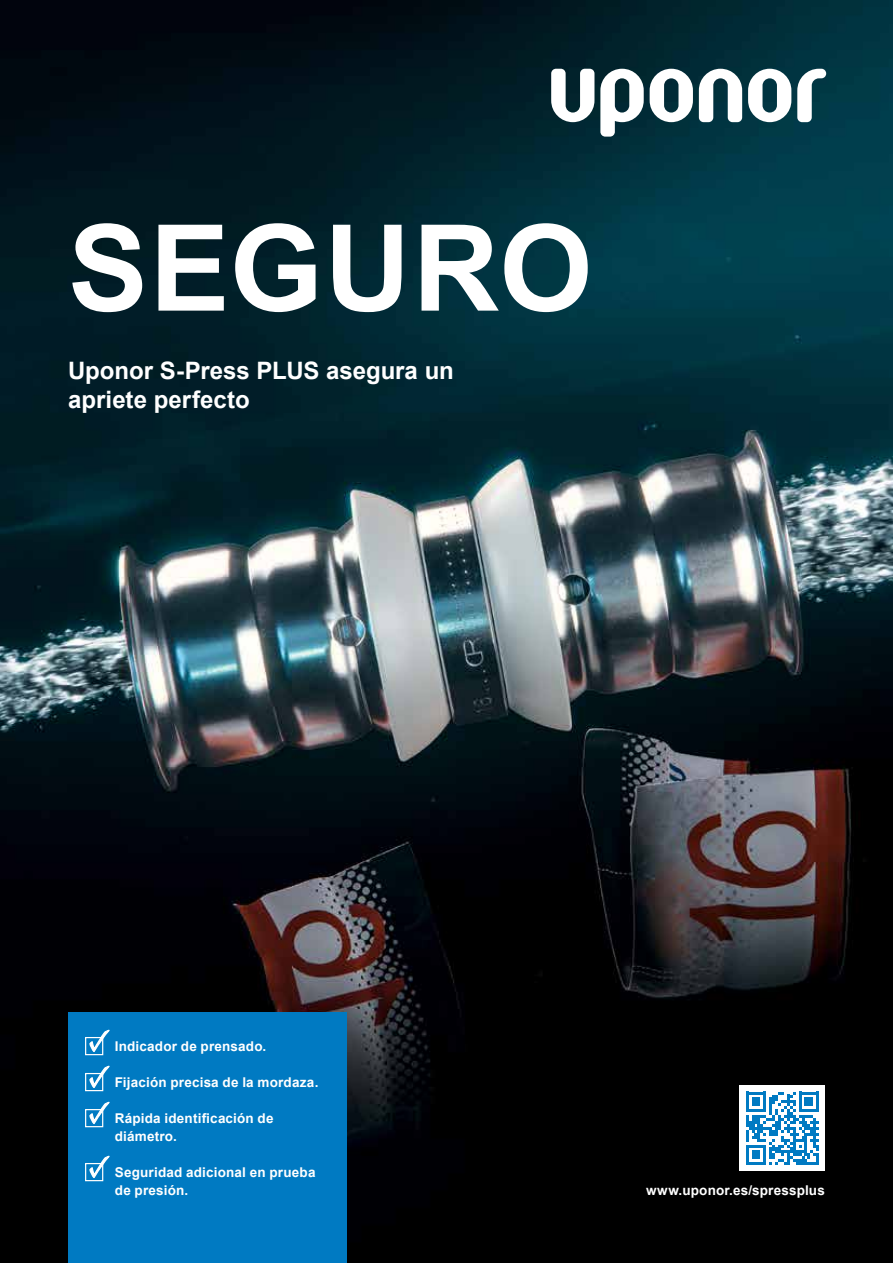
<style>
.page{position:relative;width:893px;height:1263px;background:#fff}
.page>*{position:absolute;margin:0;border:0;box-sizing:border-box;transform-origin:0 0}
.t1{font:700 120px "Arial";letter-spacing:.015em;color:#fff}
.t2{font:700 24px/28.5px "Arial";color:#fff}
.t3{font:700 13.5px/18px "Arial";letter-spacing:.015em;color:#fff}
</style>
<div class="page">
<img style="left:0;top:0;width:893px;height:1263px">
<div style="left:68px;top:1012px;width:279px;height:251px;background:#007ac2"></div>
<svg style="left:551px;top:69px;width:43px;height:53px"></svg>
<svg style="left:797px;top:69px;width:29px;height:53px"></svg>
<svg style="left:699px;top:69px;width:43px;height:53px"></svg>
<svg style="left:600px;top:69px;width:44px;height:68px"></svg>
<svg style="left:748px;top:69px;width:43px;height:53px"></svg>
<svg style="left:650px;top:69px;width:43px;height:53px"></svg>
<svg style="left:89px;top:1029px;width:21px;height:23px"></svg>
<div style="left:85px;top:1037px;width:18px;height:18px;border:1px solid #fff"></div>
<svg style="left:89px;top:1065px;width:21px;height:23px"></svg>
<div style="left:85px;top:1073px;width:18px;height:18px;border:1px solid #fff"></div>
<svg style="left:89px;top:1101px;width:21px;height:24px"></svg>
<div style="left:85px;top:1109px;width:18px;height:18px;border:1px solid #fff"></div>
<svg style="left:89px;top:1155px;width:21px;height:23px"></svg>
<div style="left:85px;top:1163px;width:18px;height:18px;border:1px solid #fff"></div>
<div style="left:740px;top:1086px;width:85px;height:85px;background:#fff"></div>
<svg style="left:746px;top:1092px;width:73px;height:73px"></svg>
<h1 class="t1" style="left:68px;top:184px;width:526px">SEGURO</h1>
<h2 class="t2" style="left:68px;top:357px;width:387px">Uponor S-Press PLUS asegura un apriete perfecto</h2>
<p class="t3" style="left:115px;top:1037px;width:153px">Indicador de prensado.</p>
<p class="t3" style="left:115px;top:1073px;width:205px">Fijación precisa de la mordaza.</p>
<p class="t3" style="left:115px;top:1109px;width:160px">Rápida identificación de diámetro.</p>
<p class="t3" style="left:115px;top:1163px;width:202px">Seguridad adicional en prueba de presión.</p>
<p class="t3" style="left:646px;top:1181px;width:180px">www.uponor.es/spressplus</p>
</div>
